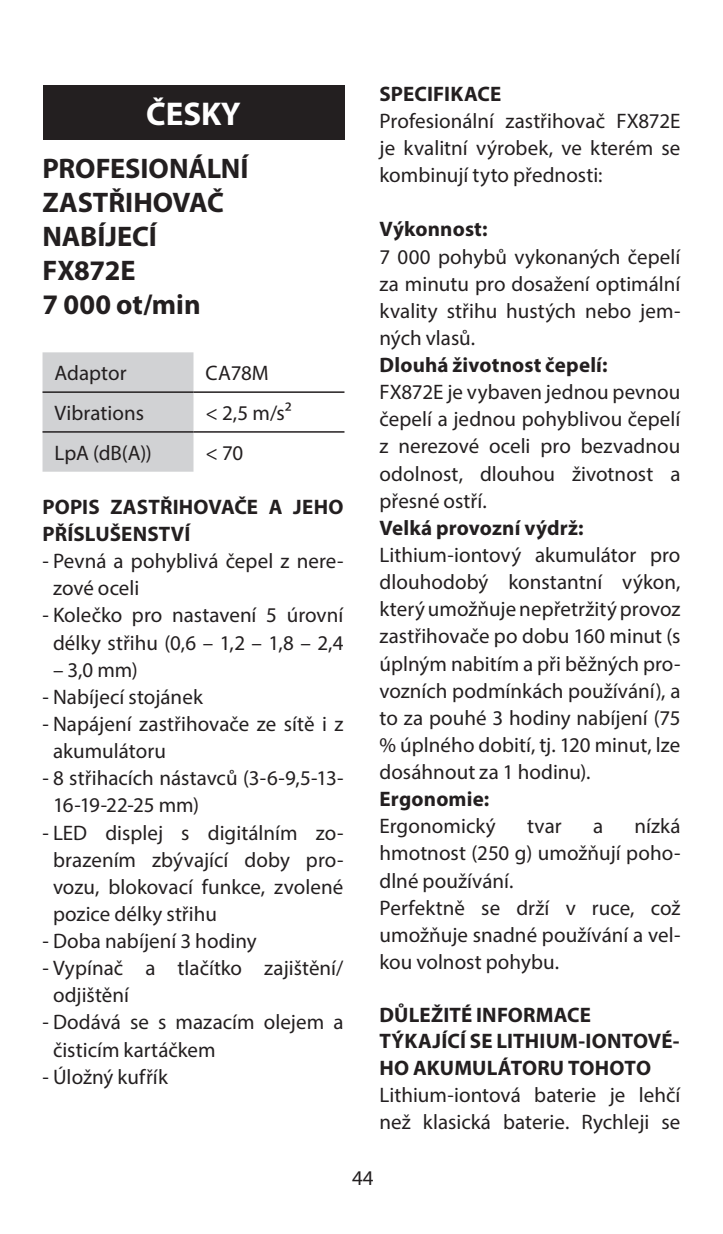
<style>
.page{position:relative;width:723px;height:1234px;background:#fff}
.page>*{position:absolute;margin:0;border:0;box-sizing:border-box;transform-origin:0 0}
.t1{font:700 33px "Myriad Pro";color:#fff}
.t2{font:700 28.5px/34.2px "Myriad Pro";letter-spacing:-.005em;color:#231f20}
.t3{font:21px/27px "Myriad Pro";color:#231f20}
.t4{font:700 21px/26.4px "Myriad Pro";letter-spacing:.01em;color:#231f20}
</style>
<div class="page">
<div style="left:43px;top:85px;width:301px;height:54px;background:#231f20"></div>
<div style="left:43px;top:352px;width:150px;height:119px;background:#d1d2d4"></div>
<hr style="left:43px;top:391px;width:150px;height:2px;background:#231f20">
<hr style="left:193px;top:391px;width:151px;height:2px;background:#231f20">
<hr style="left:43px;top:431px;width:150px;height:1px;background:#231f20">
<hr style="left:193px;top:431px;width:151px;height:1px;background:#231f20">
<h1 class="t1" style="left:146px;top:92px;width:96px">ČESKY</h1>
<h2 class="t2" style="left:43px;top:150px;width:208px">PROFESIONÁLNÍ<br>ZASTŘIHOVAČ<br>NABÍJECÍ<br>FX872E<br>7 000 ot/min</h2>
<p class="t3" style="left:55px;top:359px;width:74px">Adaptor</p>
<p class="t3" style="left:205px;top:359px;width:65px">CA78M</p>
<p class="t3" style="left:55px;top:399px;width:91px">Vibrations</p>
<p class="t3" style="left:205px;top:399px;width:88px">&lt; 2,5 m/s²</p>
<p class="t3" style="left:55px;top:438px;width:99px">LpA (dB(A))</p>
<p class="t3" style="left:205px;top:438px;width:39px">&lt; 70</p>
<p class="t4" style="left:43px;top:492px;width:302px">POPIS ZASTŘIHOVAČE A JEHO<br>PŘÍSLUŠENSTVÍ</p>
<p class="t3" style="left:53px;top:547px;width:292px;text-indent:-10px">- Pevná a pohyblivá čepel z nere&shy;zové oceli</p>
<p class="t3" style="left:43px;top:601px;width:302px;text-align:center">- Kolečko pro nastavení 5 úrovní délky střihu (0,6 – 1,2 – 1,8 – 2,4</p>
<p class="t3" style="left:53px;top:655px;width:86px">– 3,0 mm)</p>
<p class="t3" style="left:43px;top:682px;width:162px">- Nabíjecí stojánek</p>
<p class="t3" style="left:53px;top:710px;width:292px;text-indent:-10px">- Napájení zastřihovače ze sítě i z akumulátoru</p>
<p class="t3" style="left:53px;top:764px;width:292px;text-indent:-10px">- 8 střihacích nástavců (3-6-9,5-13-<br>16-19-22-25 mm)</p>
<p class="t3" style="left:53px;top:818px;width:292px;text-align:justify;text-indent:-10px">- LED displej s digitálním zo&shy;brazením zbývající doby pro&shy;vozu, blokovací funkce, zvolené pozice délky střihu</p>
<p class="t3" style="left:43px;top:926px;width:216px">- Doba nabíjení 3 hodiny</p>
<p class="t3" style="left:53px;top:954px;width:292px;text-indent:-10px">- Vypínač a tlačítko zajištění/ odjištění</p>
<p class="t3" style="left:53px;top:1008px;width:292px;text-indent:-10px">- Dodává se s mazacím olejem a čisticím kartáčkem</p>
<p class="t3" style="left:43px;top:1062px;width:127px">- Úložný kufřík</p>
<p class="t4" style="left:379px;top:80px;width:123px">SPECIFIKACE</p>
<p class="t3" style="left:379px;top:107px;width:302px;text-align:justify">Profesionální zastřihovač FX872E je kvalitní výrobek, ve kterém se kombinují tyto přednosti:</p>
<p class="t4" style="left:379px;top:215px;width:110px">Výkonnost:</p>
<p class="t3" style="left:379px;top:242px;width:302px;text-align:justify">7 000 pohybů vykonaných čepelí za minutu pro dosažení optimální kvality střihu hustých nebo jem&shy;ných vlasů.</p>
<p class="t4" style="left:379px;top:351px;width:230px">Dlouhá životnost čepelí:</p>
<p class="t3" style="left:379px;top:378px;width:302px;text-align:justify">FX872E je vybaven jednou pevnou čepelí a jednou pohyblivou čepelí z nerezové oceli pro bezvadnou odolnost, dlouhou životnost a přesné ostří.</p>
<p class="t4" style="left:379px;top:513px;width:206px">Velká provozní výdrž:</p>
<p class="t3" style="left:379px;top:541px;width:302px;text-align:justify">Lithium-iontový akumulátor pro dlouhodobý konstantní výkon, který umožňuje nepřetržitý provoz zastřihovače po dobu 160 minut (s úplným nabitím a při běžných pro&shy;vozních podmínkách používání), a to za pouhé 3 hodiny nabíjení (75 % úplného dobití, tj. 120 minut, lze dosáhnout za 1 hodinu).</p>
<p class="t4" style="left:379px;top:785px;width:111px">Ergonomie:</p>
<p class="t3" style="left:379px;top:812px;width:118px">Ergonomický</p>
<p class="t3" style="left:527px;top:812px;width:36px">tvar</p>
<p class="t3" style="left:593px;top:812px;width:12px">a</p>
<p class="t3" style="left:379px;top:812px;width:302px;text-indent:255px">nízká hmotnost (250 g) umožňují poho&shy;dlné používání.<br>Perfektně se drží v ruce, což umožňuje snadné používání a vel&shy;kou volnost pohybu.</p>
<p class="t4" style="left:379px;top:1000px;width:302px">DŮLEŽITÉ INFORMACE<br>TÝKAJÍCÍ SE LITHIUM-IONTOVÉ-<br>HO AKUMULÁTORU TOHOTO</p>
<p class="t3" style="left:379px;top:1080px;width:302px">Lithium-iontová baterie je lehčí než klasická baterie. Rychleji se</p>
<p class="t3" style="left:352px;top:1163px;width:23px">44</p>
</div>
